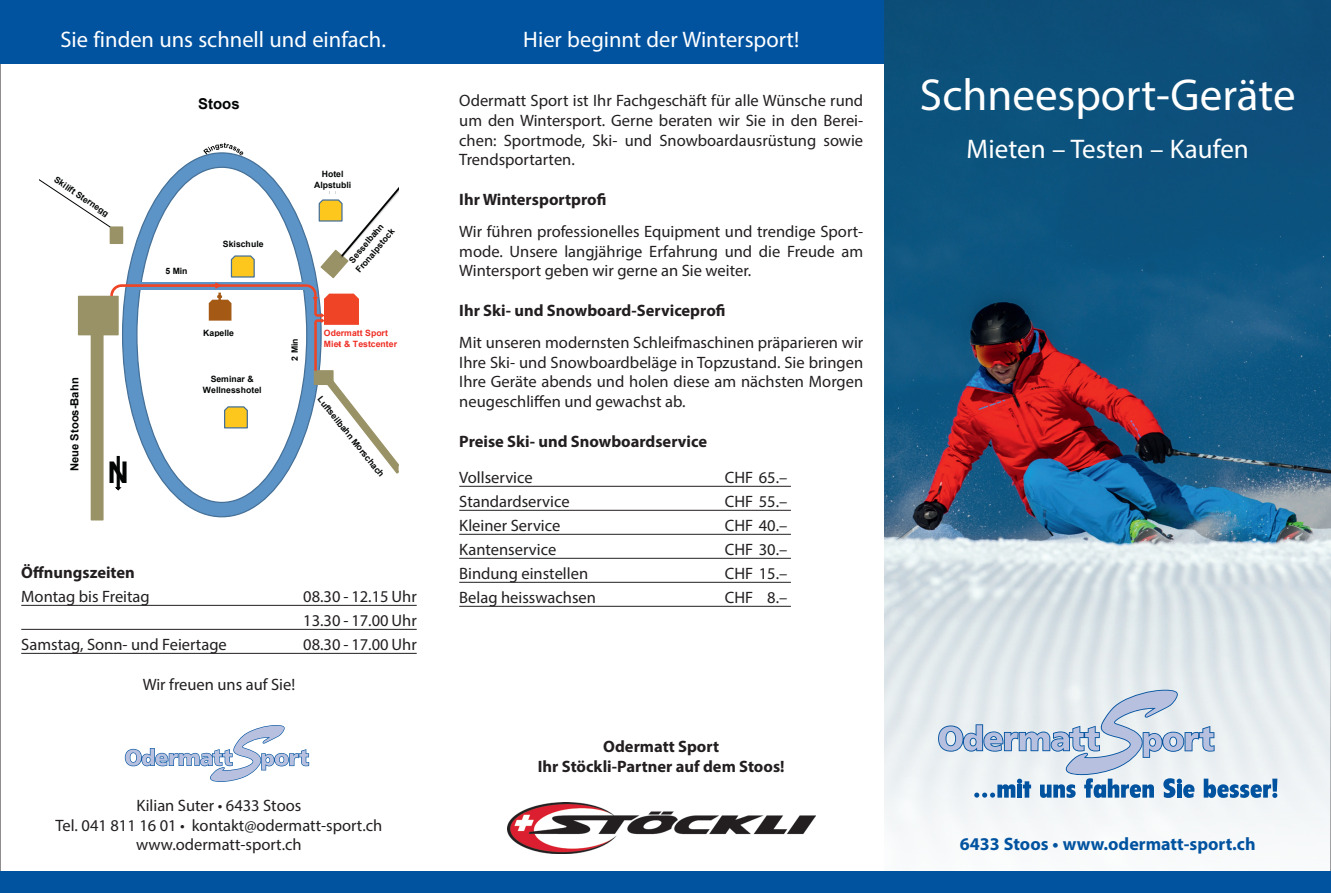
<style>
.page{position:relative;width:1331px;height:893px;background:#fff}
.page>*{position:absolute;margin:0;border:0;box-sizing:border-box;transform-origin:0 0}
.t1{font:45px "Myriad Pro";color:#fff}
.t2{font:700 29.85px "Arial";color:#030505}
.t3{font:27px "Myriad Pro";color:#fff}
.t4{font:22.5px "Myriad Pro";color:#fff}
.t5{font:700 18px "Myriad Pro";color:#0153a0}
.t6{font:16.5px/19.8px "Myriad Pro";color:#231f20;text-align:justify}
.t7{font:700 16.5px/19.8px "Myriad Pro";color:#231f20;text-align:center}
.t8{font:700 15px "Arial";color:#030505}
.t9{font:700 11.25px "Arial";color:#030505}
.t10{font:700 8.7px/11.6px "Arial";color:#030505;text-align:center}
.t11{font:700 8.7px/11.4px "Arial";letter-spacing:.005em;color:#ee2d23}
</style>
<div class="page">
<div style="left:0;top:0;width:884px;height:64px;background:#0153a0"></div>
<img style="left:884px;top:0;width:447px;height:872px">
<svg style="left:938px;top:690px;width:339px;height:108px;background:#c9d7e5"></svg>
<svg style="left:125px;top:725px;width:184px;height:57px"></svg>
<hr style="left:459px;top:486px;width:332px;height:1px;background:#231f20">
<hr style="left:459px;top:510px;width:332px;height:1px;background:#231f20">
<hr style="left:459px;top:534px;width:332px;height:1px;background:#231f20">
<hr style="left:459px;top:558px;width:332px;height:1px;background:#231f20">
<hr style="left:459px;top:582px;width:332px;height:1px;background:#231f20">
<hr style="left:459px;top:606px;width:332px;height:1px;background:#231f20">
<hr style="left:21px;top:605px;width:396px;height:1px;background:#231f20">
<hr style="left:21px;top:629px;width:396px;height:1px;background:#231f20">
<hr style="left:21px;top:653px;width:396px;height:1px;background:#231f20">
<img style="left:507px;top:803px;width:308px;height:50px">
<svg style="left:170px;top:152px;width:104px;height:366px"></svg>
<div style="left:91px;top:335px;width:12px;height:185px;background:#999266"></div>
<div style="left:91px;top:334px;width:13px;height:186px;border:1px solid #999266"></div>
<svg style="left:203px;top:143px;width:40px;height:12px"></svg>
<svg style="left:39px;top:168px;width:360px;height:323px"></svg>
<div style="left:0;top:872px;width:1331px;height:21px;background:#0153a0"></div>
<h3 class="t4" style="left:60px;top:25px;width:327px">Sie finden uns schnell und einfach.</h3>
<p class="t10" style="left:58px;top:174px;width:65px;rotate:34deg">Skilift Sternegg</p>
<p class="t9" style="left:68px;top:471px;width:95px;rotate:-90deg">Neue Stoos-Bahn</p>
<h2 class="t2" style="left:108px;top:456px;width:23px">N</h2>
<p class="t8" style="left:198px;top:95px;width:43px">Stoos</p>
<p class="t10" style="left:165px;top:265px;width:24px">5 Min</p>
<p class="t10" style="left:223px;top:238px;width:42px">Skischule</p>
<p class="t10" style="left:203px;top:327px;width:32px">Kapelle</p>
<p class="t10" style="left:203px;top:373px;width:60px">Seminar &amp;<br>Wellnesshotel</p>
<p class="t10" style="left:314px;top:168px;width:39px">Hotel<br>Alpstubli</p>
<p class="t10" style="left:344px;top:260px;width:56px;rotate:-50deg">Sesselbahn<br>Fronalpstock</p>
<p class="t10" style="left:289px;top:361px;width:24px;rotate:-90deg">2 Min</p>
<p class="t11" style="left:324px;top:327px;width:75px">Odermatt Sport<br>Miet- &amp; Testcenter</p>
<p class="t10" style="left:324px;top:394px;width:102px;rotate:51deg">Luftseilbahn Morschach</p>
<p class="t7" style="left:21px;top:562px;width:115px">Öffnungszeiten</p>
<p class="t6" style="left:21px;top:586px;width:130px">Montag bis Freitag</p>
<p class="t6" style="left:303px;top:584px;width:115px;line-height:24px">08.30 - 12.15 Uhr<br>13.30 - 17.00 Uhr</p>
<p class="t6" style="left:21px;top:634px;width:207px">Samstag, Sonn- und Feiertage</p>
<p class="t6" style="left:303px;top:634px;width:115px">08.30 - 17.00 Uhr</p>
<p class="t6" style="left:143px;top:674px;width:154px">Wir freuen uns auf Sie!</p>
<p class="t6" style="left:56px;top:795px;width:328px;text-align:center">Kilian Suter • 6433 Stoos<br>Tel. 041 811 16 01 • kontakt@odermatt-sport.ch www.odermatt-sport.ch</p>
<h3 class="t4" style="left:523px;top:25px;width:278px">Hier beginnt der Wintersport!</h3>
<p class="t6" style="left:459px;top:90px;width:405px">Odermatt Sport ist Ihr Fachgeschäft für alle Wünsche rund um den Wintersport. Gerne beraten wir Sie in den Berei&shy;chen: Sportmode, Ski- und Snowboardausrüstung sowie Trendsportarten.</p>
<p class="t7" style="left:459px;top:189px;width:149px">Ihr Wintersportprofi</p>
<p class="t6" style="left:459px;top:221px;width:405px">Wir führen professionelles Equipment und trendige Sport&shy;mode. Unsere langjährige Erfahrung und die Freude am Wintersport geben wir gerne an Sie weiter.</p>
<p class="t7" style="left:459px;top:300px;width:268px">Ihr Ski- und Snowboard-Serviceprofi</p>
<p class="t6" style="left:459px;top:332px;width:405px">Mit unseren modernsten Schleifmaschinen präparieren wir Ihre Ski- und Snowboardbeläge in Topzustand. Sie bringen Ihre Geräte abends und holen diese am nächsten Morgen neugeschliffen und gewachst ab.</p>
<p class="t7" style="left:459px;top:431px;width:249px">Preise Ski- und Snowboardservice</p>
<p class="t6" style="left:459px;top:467px;width:75px">Vollservice</p>
<p class="t6" style="left:725px;top:467px;width:64px">CHF 65.–</p>
<p class="t6" style="left:459px;top:491px;width:112px">Standardservice</p>
<p class="t6" style="left:725px;top:491px;width:64px">CHF 55.–</p>
<p class="t6" style="left:459px;top:515px;width:103px">Kleiner Service</p>
<p class="t6" style="left:725px;top:515px;width:64px">CHF 40.–</p>
<p class="t6" style="left:459px;top:539px;width:99px">Kantenservice</p>
<p class="t6" style="left:725px;top:539px;width:64px">CHF 30.–</p>
<p class="t6" style="left:459px;top:563px;width:130px">Bindung einstellen</p>
<p class="t6" style="left:725px;top:563px;width:64px">CHF 15.–</p>
<p class="t6" style="left:459px;top:587px;width:138px">Belag heisswachsen</p>
<p class="t6" style="left:725px;top:587px;width:64px">CHF 8.–</p>
<p class="t7" style="left:538px;top:736px;width:248px">Odermatt Sport<br>Ihr Stöckli-Partner auf dem Stoos!</p>
<h1 class="t1" style="left:920px;top:67px;width:377px">Schneesport-Geräte</h1>
<h3 class="t3" style="left:967px;top:133px;width:284px">Mieten – Testen – Kaufen</h3>
<p class="t5" style="left:960px;top:833px;width:297px">6433 Stoos • www.odermatt-sport.ch</p>
</div>
